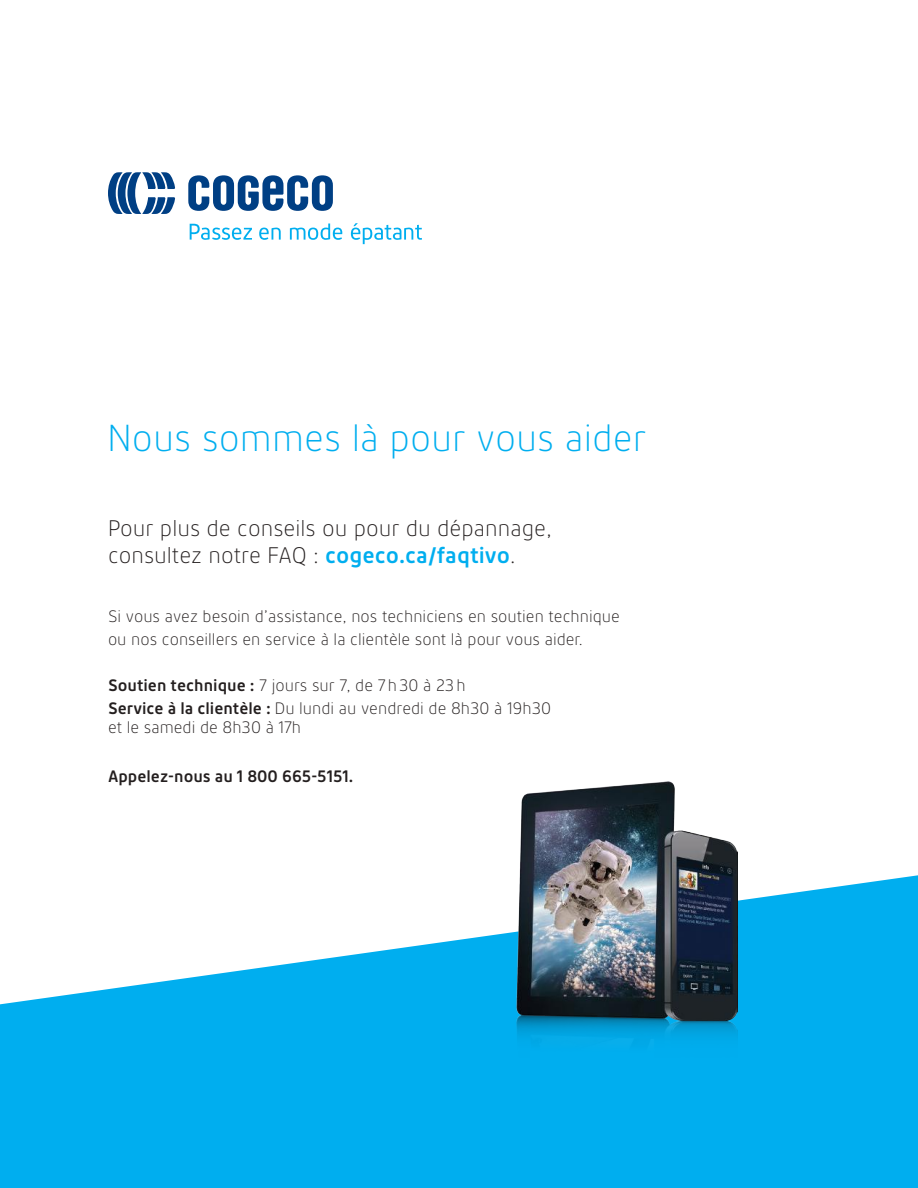
<style>
.page{position:relative;width:918px;height:1188px;background:#fff}
.page>*{position:absolute;margin:0;border:0;box-sizing:border-box;transform-origin:0 0}
.t1{font:300 37.5px "Cogeco Sans";color:#00aeef}
.t2{font:300 22.5px/27px "Cogeco Sans";color:#241f1f}
.t3{font:300 16.5px/22.8px "Cogeco Sans";color:#241f1f}
.t4{font:700 16.5px "Cogeco Sans";color:#241f1f}
.s1{font-weight:700;color:#00aeef}
.s2{font-weight:700}
</style>
<div class="page">
<svg style="left:0;top:875px;width:918px;height:313px;fill:#00aeef"></svg>
<svg style="left:108px;top:172px;width:67px;height:42px"></svg>
<svg style="left:188px;top:175px;width:145px;height:36px"></svg>
<svg style="left:190px;top:224px;width:62px;height:16px"></svg>
<svg style="left:259px;top:228px;width:22px;height:12px"></svg>
<svg style="left:290px;top:224px;width:52px;height:16px"></svg>
<svg style="left:351px;top:223px;width:71px;height:21px"></svg>
<img style="left:517px;top:782px;width:220px;height:277px">
<h1 class="t1" style="left:108px;top:416px;width:540px">Nous sommes là pour vous aider</h1>
<h2 class="t2" style="left:108px;top:514px;width:446px">Pour plus de conseils ou pour du dépannage, consultez notre FAQ : <span class="s1">cogeco.ca/faqtivo</span>.</h2>
<p class="t3" style="left:108px;top:605px;width:513px">Si vous avez besoin d’assistance, nos techniciens en soutien technique ou nos conseillers en service à la clientèle sont là pour vous aider.</p>
<p class="t3" style="left:108px;top:673px;width:445px"><span class="s2">Soutien technique :</span> 7 jours sur 7, de 7 h 30 à 23 h<br><span class="s2">Service à la clientèle :</span> Du lundi au vendredi de 8h30 à 19h30</p>
<p class="t3" style="left:108px;top:716px;width:195px">et le samedi de 8h30 à 17h</p>
<p class="t4" style="left:108px;top:766px;width:247px">Appelez-nous au 1 800 665-5151.</p>
</div>
